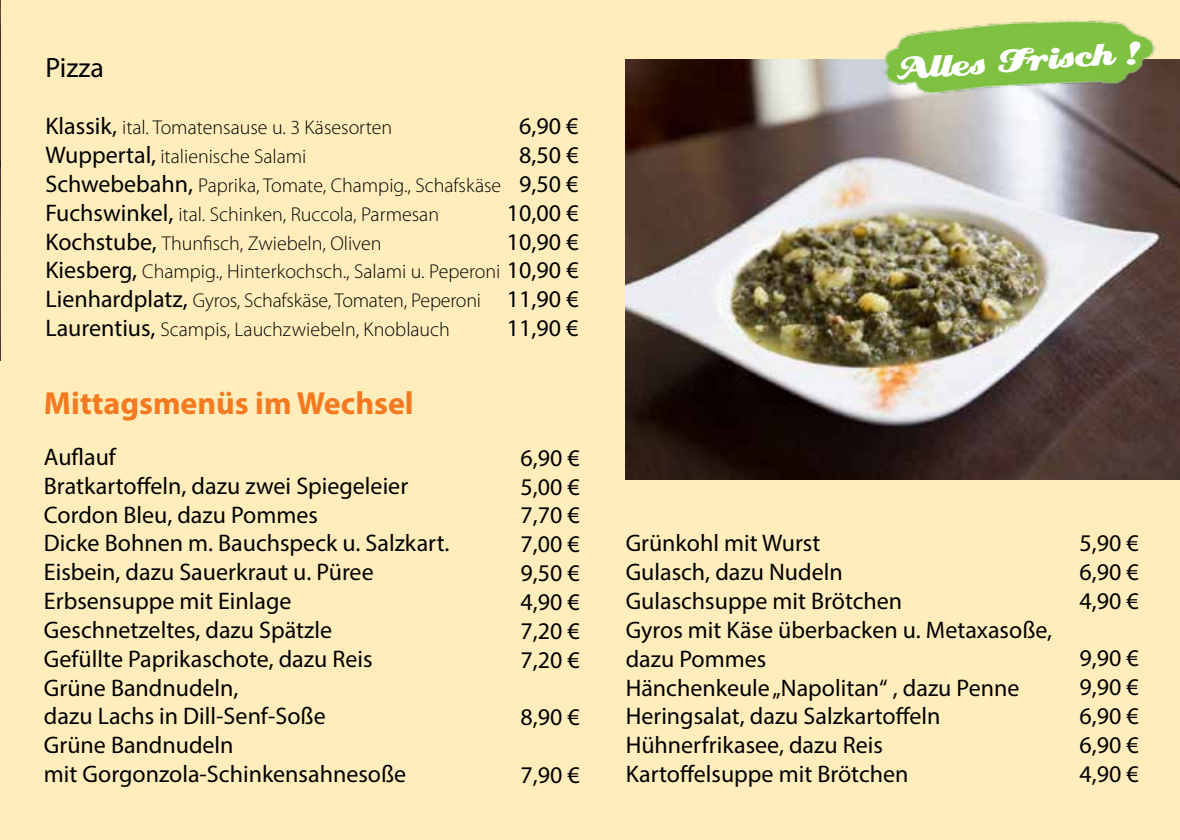
<style>
.page{position:relative;width:1180px;height:840px;background:#fff}
.page>*{position:absolute;margin:0;border:0;box-sizing:border-box;transform-origin:0 0}
.t1{font:39px "Creampuff";color:#fff}
.t2{font:700 32px "Myriad Pro";color:#f47920}
.t3{font:28px "Myriad Pro";color:#000}
.t4{font:24px/28.8px "Myriad Pro";color:#000;text-align:justify}
.t5{font:300 20px/28.8px "Myriad Pro";color:#000}
.s1{font-weight:400;font-size:24px}
</style>
<div class="page">
<div style="left:0;top:0;width:1179px;height:839px;background:#feb"></div>
<img style="left:0;top:0;width:1px;height:361px">
<img style="left:625px;top:60px;width:554px;height:418px">
<img style="left:872px;top:16px;width:300px;height:79px">
<p class="t3" style="left:45px;top:50px;width:60px">Pizza</p>
<p class="t5" style="left:45px;top:113px;width:348px"><span class="s1">Klassik,</span> ital. Tomatensause u. 3 Käsesorten</p>
<p class="t4" style="left:519px;top:111px;width:61px">6,90 €</p>
<p class="t5" style="left:45px;top:142px;width:262px"><span class="s1">Wuppertal,</span> italienische Salami</p>
<p class="t4" style="left:519px;top:140px;width:61px">8,50 €</p>
<p class="t5" style="left:45px;top:171px;width:534px"><span class="s1">Schwebebahn,</span> Paprika, Tomate, Champig., Schafskäse <span class="s1">9,50 €<br>Fuchswinkel,</span> ital. Schinken, Ruccola, Parmesan</p>
<p class="t4" style="left:507px;top:198px;width:73px">10,00 €</p>
<p class="t5" style="left:45px;top:229px;width:338px"><span class="s1">Kochstube,</span> Thunfisch, Zwiebeln, Oliven</p>
<p class="t4" style="left:507px;top:226px;width:73px">10,90 €</p>
<p class="t5" style="left:45px;top:257px;width:534px;text-align:justify"><span class="s1">Kiesberg,</span> Champig., Hinterkochsch., Salami u. Peperoni <span class="s1">10,90 € Lienhardplatz,</span> Gyros, Schafskäse, Tomaten, Peperoni <span class="s1">11,90 € Laurentius,</span> Scampis, Lauchzwiebeln, Knoblauch</p>
<p class="t4" style="left:507px;top:313px;width:73px">11,90 €</p>
<h2 class="t2" style="left:44px;top:382px;width:371px">Mittagsmenüs im Wechsel</h2>
<p class="t4" style="left:44px;top:442px;width:407px;text-align:left">Auflauf<br>Bratkartoffeln, dazu zwei Spiegeleier<br>Cordon Bleu, dazu Pommes<br>Dicke Bohnen m. Bauchspeck u. Salzkart.<br>Eisbein, dazu Sauerkraut u. Püree<br>Erbsensuppe mit Einlage<br>Geschnetzeltes, dazu Spätzle<br>Gefüllte Paprikaschote, dazu Reis<br>Grüne Bandnudeln,<br>dazu Lachs in Dill-Senf-Soße<br>Grüne Bandnudeln<br>mit Gorgonzola-Schinkensahnesoße</p>
<p class="t4" style="left:520px;top:442px;width:61px">6,90 € 5,00 € 7,70 € 7,00 € 9,50 € 4,90 € 7,20 € 7,20 €</p>
<p class="t4" style="left:520px;top:702px;width:61px">8,90 €</p>
<p class="t4" style="left:520px;top:759px;width:61px">7,90 €</p>
<h1 class="t1" style="left:895px;top:49px;width:247px;rotate:-4deg">Alles Frisch !</h1>
<p class="t4" style="left:625px;top:528px;width:428px;text-align:left">Grünkohl mit Wurst<br>Gulasch, dazu Nudeln<br>Gulaschsuppe mit Brötchen<br>Gyros mit Käse überbacken u. Metaxasoße, dazu Pommes<br>Hänchenkeule „Napolitan“ , dazu Penne<br>Heringsalat, dazu Salzkartoffeln<br>Hühnerfrikasee, dazu Reis<br>Kartoffelsuppe mit Brötchen</p>
<p class="t4" style="left:1079px;top:528px;width:61px">5,90 € 6,90 € 4,90 €</p>
<p class="t4" style="left:1079px;top:643px;width:61px">9,90 € 9,90 € 6,90 € 6,90 € 4,90 €</p>
</div>
